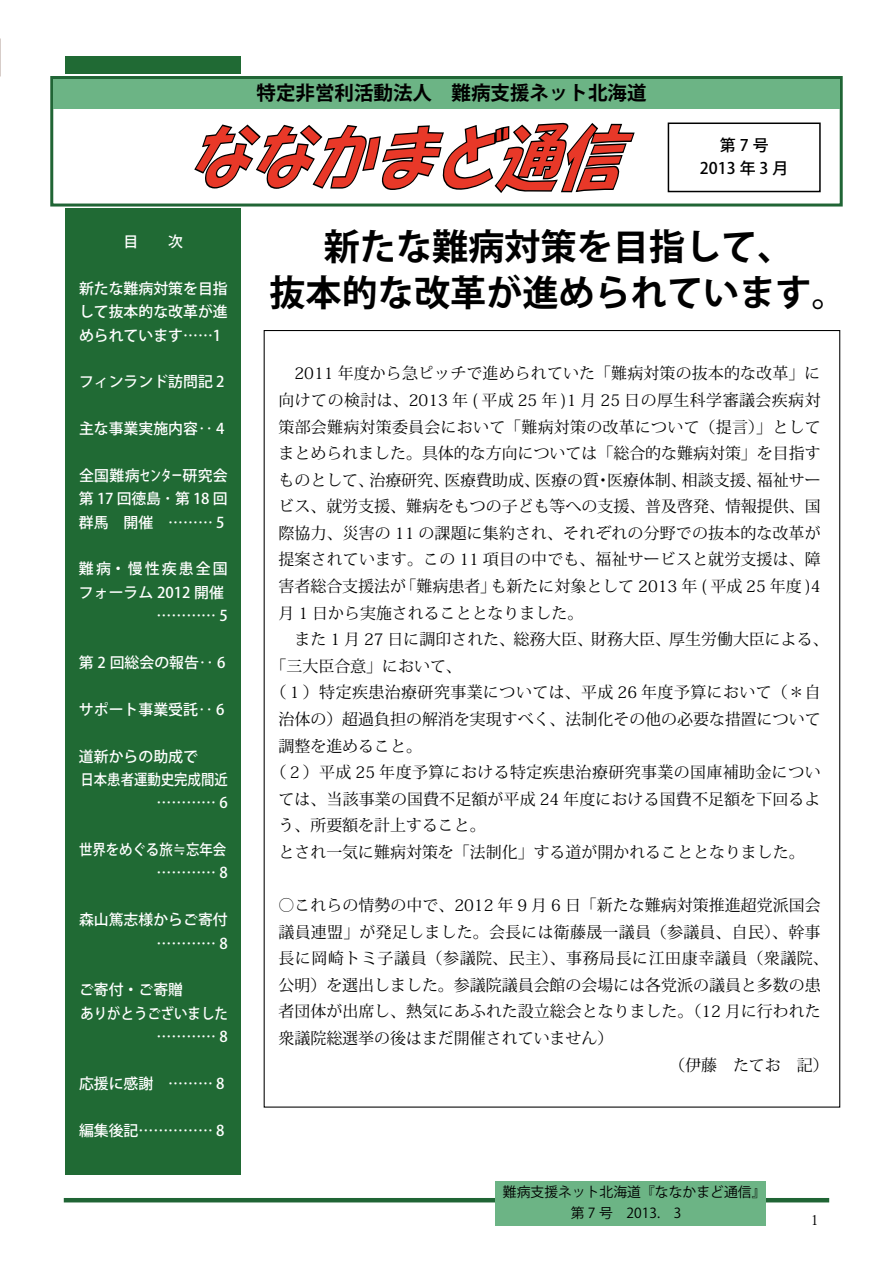
<style>
.page{position:relative;width:893px;height:1263px;background:#fff}
.page>*{position:absolute;margin:0;border:0;box-sizing:border-box;transform-origin:0 0}
.t1{font:italic 71.1px "HG Soei Kakupoptai";color:#e83828;scale:.87 1}
.t2{font:700 36.15px/46.5px "Koz Go Pro";color:#000;text-align:center}
.t3{font:700 19.5px "Koz Go Pro";color:#000}
.t4{font:15.9px "Koz Min Pro";color:#000}
.t5{font:15.9px "Koz Min Pro";letter-spacing:.03em;color:#000}
.t6{font:15.9px "Koz Min Pro";letter-spacing:.025em;color:#000}
.t7{font:15.9px "Koz Min Pro";letter-spacing:.035em;color:#000}
.t8{font:500 15.9px/23.4px "Koz Go Pro";color:#000;text-align:center}
.t9{font:500 14.85px/23.4px "Koz Go Pro";color:#fff;text-align:justify}
.t10{font:500 14.85px/23.4px "Koz Go Pro";color:#fff;text-align:right;scale:.9 1}
.t11{font:13.8px "Koz Go Pro";color:#000}
.t12{font:13.8px "Koz Min Pro";color:#000}
</style>
<div class="page">
<hr style="left:64px;top:1198px;width:765px;height:4px;background:#206535">
<div style="left:495px;top:1181px;width:271px;height:44px;background:#6cb485"></div>
<div style="left:66px;top:57px;width:175px;height:1118px;background:#206a34"></div>
<div style="left:52px;top:74px;width:787px;height:134px;background:#fff"></div>
<svg style="left:194px;top:122px;width:441px;height:71px"></svg>
<div style="left:50px;top:76px;width:793px;height:131px;border:3px solid #206535"></div>
<div style="left:53px;top:79px;width:787px;height:29px;background:#6cb485"></div>
<div style="left:668px;top:123px;width:153px;height:69px;border:2px solid #000"></div>
<p class="t3" style="left:257px;top:80px;width:392px">特定非営利活動法人　難病支援ネット北海道</p>
<h1 class="t1" style="left:187px;top:121px;width:525px">ななかまど通信</h1>
<p class="t8" style="left:700px;top:134px;width:90px">第7号<br>2013 年 3 月</p>
<p class="t9" style="left:124px;top:231px;width:61px">目　　次</p>
<p class="t9" style="left:79px;top:277px;width:150px">新たな難病対策を目指して抜本的な改革が進められています……1</p>
<p class="t9" style="left:79px;top:371px;width:147px">フィンランド訪問記 2</p>
<p class="t9" style="left:79px;top:418px;width:147px">主な事業実施内容‥ 4</p>
<p class="t9" style="left:79px;top:464px;width:150px">全国難病センター研究会第17回徳島･第18回群馬　開催　……… 5</p>
<p class="t9" style="left:79px;top:558px;width:150px;text-align:right">難病・慢性疾患全国フォーラム 2012 開催………… 5</p>
<p class="t9" style="left:79px;top:651px;width:148px">第 2 回総会の報告‥ 6</p>
<p class="t9" style="left:79px;top:698px;width:147px">サポート事業受託‥ 6</p>
<p class="t9" style="left:79px;top:745px;width:121px">道新からの助成で</p>
<p class="t10" style="left:80px;top:768px;width:165px">日本患者運動史完成間近</p>
<p class="t9" style="left:157px;top:792px;width:73px">………… 6</p>
<p class="t10" style="left:79px;top:839px;width:167px">世界をめぐる旅≒忘年会………… 8</p>
<p class="t9" style="left:79px;top:909px;width:150px;text-align:right">森山篤志様からご寄付………… 8</p>
<p class="t9" style="left:79px;top:979px;width:106px">ご寄付・ご寄贈</p>
<p class="t10" style="left:80px;top:1002px;width:165px">ありがとうございました</p>
<p class="t9" style="left:157px;top:1026px;width:73px">………… 8</p>
<p class="t9" style="left:79px;top:1072px;width:147px">応援に感謝　……… 8</p>
<p class="t9" style="left:79px;top:1119px;width:147px">編集後記…………… 8</p>
<h2 class="t2" style="left:269px;top:225px;width:580px">新たな難病対策を目指して、<br>抜本的な改革が進められています。</h2>
<p class="t4" style="left:279px;top:362px;width:543px">　2011 年度から急ピッチで進められていた「難病対策の抜本的な改革」に</p>
<p class="t5" style="left:279px;top:389px;width:544px">向けての検討は、2013 年 ( 平成 25 年 )1 月 25 日の厚生科学審議会疾病対</p>
<p class="t4" style="left:279px;top:415px;width:544px">策部会難病対策委員会において「難病対策の改革について（提言）」として</p>
<p class="t4" style="left:279px;top:442px;width:544px">まとめられました。具体的な方向については「総合的な難病対策」を目指す</p>
<p class="t4" style="left:279px;top:469px;width:544px">ものとして、治療研究、医療費助成、医療の質・医療体制、相談支援、福祉サー</p>
<p class="t4" style="left:279px;top:495px;width:544px">ビス、就労支援、難病をもつの子ども等への支援、普及啓発、情報提供、国</p>
<p class="t4" style="left:279px;top:522px;width:544px">際協力、災害の 11 の課題に集約され、それぞれの分野での抜本的な改革が</p>
<p class="t4" style="left:279px;top:548px;width:544px">提案されています。この 11 項目の中でも、福祉サービスと就労支援は、障</p>
<p class="t4" style="left:279px;top:575px;width:544px">害者総合支援法が「難病患者」も新たに対象として 2013 年 ( 平成 25 年度 )4</p>
<p class="t4" style="left:279px;top:601px;width:306px">月 1 日から実施されることとなりました。</p>
<p class="t4" style="left:279px;top:628px;width:552px">　また 1 月 27 日に調印された、総務大臣、財務大臣、厚生労働大臣による、</p>
<p class="t4" style="left:271px;top:655px;width:193px">「三大臣合意」において、</p>
<p class="t5" style="left:271px;top:681px;width:552px">（１）特定疾患治療研究事業については、平成 26 年度予算において（＊自</p>
<p class="t4" style="left:279px;top:708px;width:544px">治体の）超過負担の解消を実現すべく、法制化その他の必要な措置について</p>
<p class="t4" style="left:279px;top:734px;width:145px">調整を進めること。</p>
<p class="t6" style="left:271px;top:761px;width:552px">（２）平成 25 年度予算における特定疾患治療研究事業の国庫補助金につい</p>
<p class="t4" style="left:279px;top:788px;width:544px">ては、当該事業の国費不足額が平成 24 年度における国費不足額を下回るよ</p>
<p class="t4" style="left:279px;top:814px;width:209px">う、所要額を計上すること。</p>
<p class="t4" style="left:279px;top:841px;width:528px">とされ一気に難病対策を「法制化」する道が開かれることとなりました。</p>
<p class="t4" style="left:279px;top:894px;width:544px">○これらの情勢の中で、2012 年 9 月 6 日「新たな難病対策推進超党派国会</p>
<p class="t4" style="left:279px;top:920px;width:544px">議員連盟」が発足しました。会長には衛藤晟一議員（参議員、自民）、幹事</p>
<p class="t7" style="left:279px;top:947px;width:552px">長に岡崎トミ子議員（参議院、民主）、事務局長に江田康幸議員（衆議院、</p>
<p class="t4" style="left:279px;top:974px;width:544px">公明）を選出しました。参議院議員会館の会場には各党派の議員と多数の患</p>
<p class="t4" style="left:279px;top:1000px;width:544px">者団体が出席し、熱気にあふれた設立総会となりました。（12 月に行われた</p>
<p class="t4" style="left:279px;top:1027px;width:336px">衆議院総選挙の後はまだ開催されていません）</p>
<p class="t4" style="left:669px;top:1053px;width:161px">（伊藤　たてお　記）</p>
<p class="t11" style="left:503px;top:1183px;width:264px">難病支援ネット北海道『ななかまど通信』</p>
<p class="t11" style="left:571px;top:1204px;width:112px">第 7 号　2013.　3</p>
<p class="t12" style="left:810px;top:1210px;width:10px">1</p>
</div>
